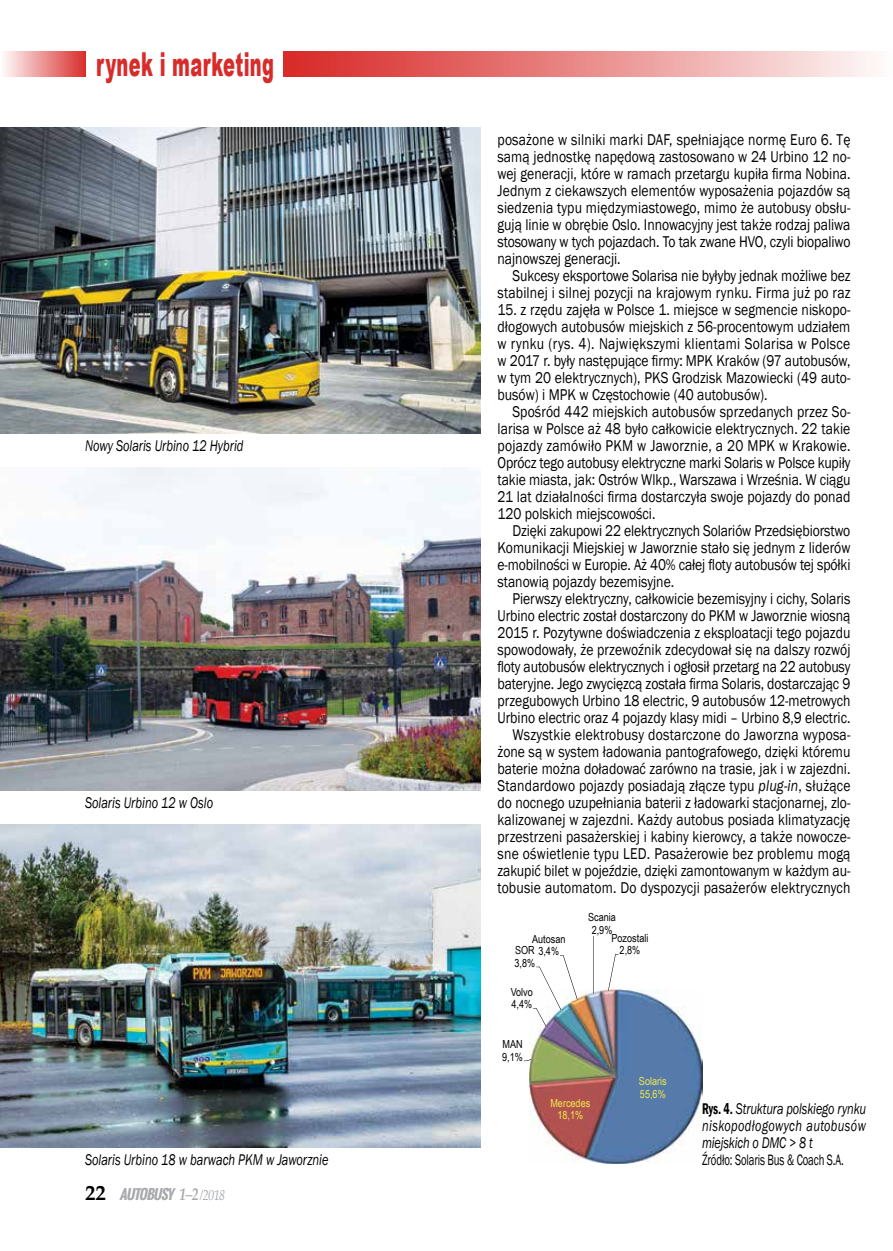
<style>
.page{position:relative;width:893px;height:1251px;background:#fff}
.page>*{position:absolute;margin:0;border:0;box-sizing:border-box;transform-origin:0 0}
.t1{font:900 33px "Arial";letter-spacing:.02em;color:#d82c2a;scale:.54 1}
.t2{font:16.05px/17px "Franklin Gothic";color:#000;text-align:justify;scale:.85 1}
.t3{font:italic 15.9px "Franklin Gothic";color:#000;scale:.78 1}
.t4{font:italic 15.9px/17px "Franklin Gothic";color:#000;text-align:justify;scale:.77 1}
.t5{font:15.45px "Franklin Gothic";letter-spacing:-.01em;color:#000;scale:.69 1}
.t6{font:italic 700 13.5px "Oswald";color:#a7a9ac}
.t7{font:11.1px/12.8px "Arial Narrow";color:#000}
.t8{font:11.1px/12.8px "Arial Narrow";color:#f1eb49}
.s1{font-family:"Palatino Linotype";font-style:normal;font-size:21px;color:#000}
.s2{font-family:"Palatino Linotype";font-size:17.1px}
.s3{font-family:"Palatino Linotype";font-weight:400;font-size:14.85px}
.s4{font-style:italic}
.s5{font-weight:600;font-style:normal;font-stretch:condensed}
</style>
<div class="page">
<div style="left:0;top:51px;width:85px;height:26px;background:linear-gradient(to right,#fff,#d8302e)"></div>
<div style="left:284px;top:51px;width:609px;height:26px;background:linear-gradient(to right,#d62422,#fef9f9)"></div>
<img style="left:0;top:128px;width:480px;height:305px">
<img style="left:0;top:824px;width:480px;height:323px">
<img style="left:0;top:467px;width:480px;height:323px">
<img style="left:524px;top:936px;width:179px;height:228px">
<h1 class="t1" style="left:96px;top:40px;width:331px">rynek i marketing</h1>
<p class="t3" style="left:85px;top:435px;width:205px">Nowy Solaris Urbino 12 Hybrid</p>
<p class="t3" style="left:85px;top:792px;width:166px">Solaris Urbino 12 w Oslo</p>
<p class="t3" style="left:85px;top:1149px;width:314px">Solaris Urbino 18 w barwach PKM w Jaworznie</p>
<p class="t6" style="left:85px;top:1183px;width:142px"><span class="s1">22</span> AUTOBUSY <span class="s2">1–2</span> <span class="s3">/2018</span></p>
<p class="t2" style="left:497px;top:131px;width:417px">posażone w silniki marki DAF, spełniające normę Euro 6. Tę samą jednostkę napędową zastosowano w 24 Urbino 12 no&shy;wej generacji, które w ramach przetargu kupiła firma Nobina.<br>Jednym z ciekawszych elementów wyposażenia pojazdów są siedzenia typu międzymiastowego, mimo że autobusy obsłu&shy;gują linie w obrębie Oslo. Innowacyjny jest także rodzaj paliwa stosowany w tych pojazdach. To tak zwane HVO, czyli biopaliwo najnowszej generacji.</p>
<p class="t2" style="left:497px;top:267px;width:417px;text-align:right">Sukcesy eksportowe Solarisa nie byłyby jednak możliwe bez stabilnej i silnej pozycji na krajowym rynku. Firma już po raz</p>
<p class="t2" style="left:497px;top:301px;width:417px">15. z rzędu zajęła w Polsce 1. miejsce w segmencie niskopo&shy;dłogowych autobusów miejskich z 56-procentowym udziałem w rynku (rys. 4). Największymi klientami Solarisa w Polsce w 2017 r. były następujące firmy: MPK Kraków (97 autobusów, w tym 20 elektrycznych), PKS Grodzisk Mazowiecki (49 auto&shy;busów) i MPK w Częstochowie (40 autobusów).</p>
<p class="t2" style="left:497px;top:403px;width:417px;text-indent:15px">Spośród 442 miejskich autobusów sprzedanych przez So&shy;larisa w Polsce aż 48 było całkowicie elektrycznych. 22 takie pojazdy zamówiło PKM w Jaworznie, a 20 MPK w Krakowie.<br>Oprócz tego autobusy elektryczne marki Solaris w Polsce kupiły takie miasta, jak: Ostrów Wlkp., Warszawa i Września. W ciągu 21 lat działalności firma dostarczyła swoje pojazdy do ponad 120 polskich miejscowości.</p>
<p class="t2" style="left:497px;top:522px;width:417px;text-indent:15px">Dzięki zakupowi 22 elektrycznych Solariów Przedsiębiorstwo Komunikacji Miejskiej w Jaworznie stało się jednym z liderów e-mobilności w Europie. Aż 40% całej floty autobusów tej spółki stanowią pojazdy bezemisyjne.</p>
<p class="t2" style="left:497px;top:590px;width:417px;text-align:right">Pierwszy elektryczny, całkowicie bezemisyjny i cichy, Solaris Urbino electric został dostarczony do PKM w Jaworznie wiosną 2015 r. Pozytywne doświadczenia z eksploatacji tego pojazdu spowodowały, że przewoźnik zdecydował się na dalszy rozwój floty autobusów elektrycznych i ogłosił przetarg na 22 autobusy bateryjne. Jego zwycięzcą została firma Solaris, dostarczając 9 przegubowych Urbino 18 electric, 9 autobusów 12-metrowych Urbino electric oraz 4 pojazdy klasy midi – Urbino 8,9 electric.<br>Wszystkie elektrobusy dostarczone do Jaworzna wyposa&shy;żone są w system ładowania pantografowego, dzięki któremu baterie można doładować zarówno na trasie, jak i w zajezdni.<br>Standardowo pojazdy posiadają złącze typu <span class="s4">plug-in</span>, służące do nocnego uzupełniania baterii z ładowarki stacjonarnej, zlo&shy;kalizowanej w zajezdni. Każdy autobus posiada klimatyzację przestrzeni pasażerskiej i kabiny kierowcy, a także nowocze&shy;sne oświetlenie typu LED. Pasażerowie bez problemu mogą zakupić bilet w pojeździe, dzięki zamontowanym w każdym au&shy;tobusie automatom. Do dyspozycji pasażerów elektrycznych</p>
<p class="t7" style="left:532px;top:931px;width:35px;text-align:center">Autosan<br>3,4%</p>
<p class="t7" style="left:515px;top:943px;width:22px">SOR<br>3,8%</p>
<p class="t7" style="left:511px;top:984px;width:24px">Volvo<br>4,4%</p>
<p class="t7" style="left:502px;top:1037px;width:22px">MAN<br>9,1%</p>
<p class="t7" style="left:588px;top:910px;width:29px;text-align:center">Scania<br>2,9%</p>
<p class="t7" style="left:611px;top:930px;width:38px;text-align:center">Pozostali<br>2,8%</p>
<p class="t8" style="left:550px;top:1095px;width:41px;text-align:center">Mercedes<br>18,1%</p>
<p class="t8" style="left:639px;top:1074px;width:29px">Solaris<br>55,6%</p>
<p class="t4" style="left:702px;top:1099px;width:214px"><span class="s5">Rys. 4.</span> Struktura polskiego rynku niskopodłogowych autobusów miejskich o DMC &gt; 8 t</p>
<p class="t5" style="left:702px;top:1149px;width:207px">Źródło: Solaris Bus &amp; Coach S.A.</p>
</div>
